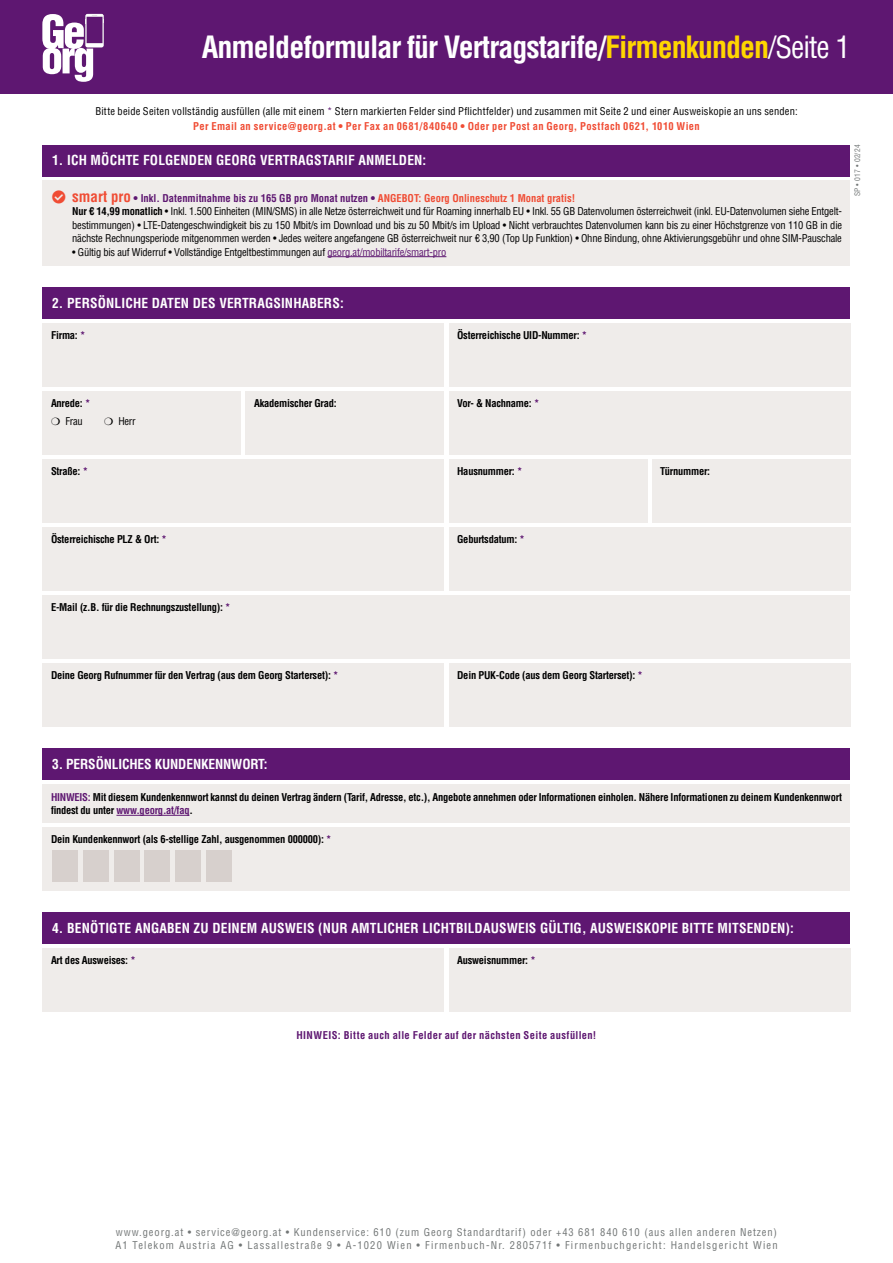
<style>
.page{position:relative;width:893px;height:1263px;background:#fff}
.page>*{position:absolute;margin:0;border:0;box-sizing:border-box;transform-origin:0 0}
.t1{font:700 condensed 30px "Helvetica LT Pro";letter-spacing:-.035em;color:#fff}
.Body_Text{font:700 condensed 13.5px "Helvetica LT Pro";letter-spacing:.01em;color:#fff}
.Body_Text-2{font:700 condensed 13.5px "Helvetica LT Pro";letter-spacing:-.01em;color:#fff}
.Body_Text-3{font:condensed 10.5px/13.5px "Helvetica LT Pro";letter-spacing:-.02em;color:#000;text-align:justify}
.Body_Text-4{font:700 condensed 10.5px/13.5px "Helvetica LT Pro";letter-spacing:-.02em;color:#000}
.t2{font:condensed 10.5px/13.5px "Helvetica LT Pro";letter-spacing:.115em;color:#727676}
.Body_Text-5{font:condensed 10.5px "Helvetica LT Pro";letter-spacing:.015em;color:#000}
.Body_Text-6{font:700 condensed 10.5px "Helvetica LT Pro";color:#5e1771}
.Body_Text-7{font:700 condensed 10.5px "Helvetica LT Pro";letter-spacing:.04em;color:#f04c34}
.Body_Text-8{font:700 condensed 10.5px "Helvetica LT Pro";letter-spacing:.035em;color:#5e1771}
.Body_Text-9{font:condensed 7.5px "Helvetica LT Pro";letter-spacing:.02em;color:#727676}
.s1{color:#ffd600}
.s2{font-weight:400}
.s3{color:#5e1771}
.s4{font-size:15px;color:#f04c34}
.s5{color:#f04c34}
.s6{font-weight:700}
</style>
<div class="page">
<div style="left:43px;top:145px;width:807px;height:31px;background:#5e1771"></div>
<div style="left:0;top:0;width:893px;height:94px;background:#5e1771"></div>
<div style="left:43px;top:287px;width:807px;height:32px;background:#5e1771"></div>
<div style="left:449px;top:391px;width:401px;height:64px;background:#efecea"></div>
<div style="left:43px;top:391px;width:198px;height:64px;background:#efecea"></div>
<div style="left:449px;top:527px;width:401px;height:64px;background:#efecea"></div>
<div style="left:43px;top:527px;width:401px;height:64px;background:#efecea"></div>
<div style="left:43px;top:459px;width:401px;height:64px;background:#efecea"></div>
<div style="left:449px;top:663px;width:401px;height:64px;background:#efecea"></div>
<div style="left:43px;top:663px;width:401px;height:64px;background:#efecea"></div>
<div style="left:246px;top:391px;width:198px;height:64px;background:#efecea"></div>
<div style="left:449px;top:459px;width:198px;height:64px;background:#efecea"></div>
<div style="left:652px;top:459px;width:198px;height:64px;background:#efecea"></div>
<svg style="left:42px;top:14px;width:62px;height:68px"></svg>
<div style="left:449px;top:323px;width:401px;height:64px;background:#efecea"></div>
<div style="left:43px;top:323px;width:401px;height:64px;background:#efecea"></div>
<div style="left:43px;top:748px;width:807px;height:32px;background:#5e1771"></div>
<div style="left:43px;top:827px;width:807px;height:64px;background:#efecea"></div>
<div style="left:52px;top:850px;width:26px;height:32px;background:#d7d0cd"></div>
<div style="left:43px;top:784px;width:807px;height:39px;background:#efecea"></div>
<hr style="left:116px;top:815px;width:73px;height:1px;background:#5e1771">
<div style="left:83px;top:850px;width:25px;height:32px;background:#d7d0cd"></div>
<div style="left:114px;top:850px;width:25px;height:32px;background:#d7d0cd"></div>
<div style="left:145px;top:850px;width:25px;height:32px;background:#d7d0cd"></div>
<div style="left:175px;top:850px;width:26px;height:32px;background:#d7d0cd"></div>
<div style="left:206px;top:850px;width:26px;height:32px;background:#d7d0cd"></div>
<div style="left:43px;top:181px;width:807px;height:85px;background:#efecea"></div>
<hr style="left:327px;top:256px;width:119px;height:1px;background:#5e1771">
<div style="left:43px;top:912px;width:807px;height:32px;background:#5e1771"></div>
<div style="left:449px;top:948px;width:401px;height:64px;background:#efecea"></div>
<div style="left:43px;top:948px;width:401px;height:64px;background:#efecea"></div>
<div style="left:43px;top:595px;width:807px;height:64px;background:#efecea"></div>
<p class="t1" style="left:202px;top:27px;width:650px">Anmeldeformular für Vertragstarife/<span class="s1">Firmenkunden</span><span class="s2">/Seite 1</span></p>
<p class="Body_Text-5" style="left:95px;top:105px;width:704px">Bitte beide Seiten vollständig ausfüllen (alle mit einem <span class="s3">*</span> Stern markierten Felder sind Pflichtfelder) und zusammen mit Seite 2 und einer Ausweiskopie an uns senden:</p>
<p class="Body_Text-7" style="left:193px;top:119px;width:508px">Per Email an service@georg.at • Per Fax an 0681/840640 • Oder per Post an Georg, Postfach 0621, 1010 Wien</p>
<p class="Body_Text" style="left:52px;top:151px;width:376px">1. ICH MÖCHTE FOLGENDEN GEORG VERTRAGSTARIF ANMELDEN:</p>
<p class="Body_Text-6" style="left:72px;top:191px;width:504px"><span class="s4">smart pro</span> • Inkl. Datenmitnahme bis zu 165 GB pro Monat nutzen • <span class="s5">ANGEBOT: Georg Onlineschutz 1 Monat gratis!</span></p>
<p class="Body_Text-3" style="left:72px;top:204px;width:771px"><span class="s6">Nur € 14,99 monatlich</span> • Inkl. 1.500 Einheiten (MIN/SMS) in alle Netze österreichweit und für Roaming innerhalb EU • Inkl. 55 GB Datenvolumen österreichweit (inkl. EU-Datenvolumen siehe Entgelt&shy;bestimmungen) • LTE-Datengeschwindigkeit bis zu 150 Mbit/s im Download und bis zu 50 Mbit/s im Upload • Nicht verbrauchtes Datenvolumen kann bis zu einer Höchstgrenze von 110 GB in die nächste Rechnungsperiode mitgenommen werden • Jedes weitere angefangene GB österreichweit nur € 3,90 (Top Up Funktion) • Ohne Bindung, ohne Aktivierungsgebühr und ohne SIM-Pauschale</p>
<p class="Body_Text-3" style="left:72px;top:245px;width:376px">• Gültig bis auf Widerruf • Vollständige Entgeltbestimmungen auf <span class="s3">georg.at/mobiltarife/smart-pro</span></p>
<p class="Body_Text-9" style="left:853px;top:196px;width:53px;rotate:-90deg">SP • 017 • 02/24</p>
<p class="Body_Text" style="left:52px;top:294px;width:293px">2. PERSÖNLICHE DATEN DES VERTRAGSINHABERS:</p>
<p class="Body_Text-4" style="left:51px;top:328px;width:36px">Firma: <span class="s3">*</span></p>
<p class="Body_Text-4" style="left:457px;top:328px;width:132px">Österreichische UID-Nummer: <span class="s3">*</span></p>
<p class="Body_Text-4" style="left:51px;top:396px;width:41px">Anrede: <span class="s3">*</span></p>
<p class="Body_Text-4" style="left:457px;top:396px;width:84px">Vor- &amp; Nachname: <span class="s3">*</span></p>
<p class="Body_Text-3" style="left:51px;top:415px;width:33px">❍ Frau</p>
<p class="Body_Text-3" style="left:104px;top:415px;width:33px">❍ Herr</p>
<p class="Body_Text-4" style="left:254px;top:396px;width:84px">Akademischer Grad:</p>
<p class="Body_Text-4" style="left:51px;top:464px;width:38px">Straße: <span class="s3">*</span></p>
<p class="Body_Text-4" style="left:457px;top:464px;width:67px">Hausnummer: <span class="s3">*</span></p>
<p class="Body_Text-4" style="left:660px;top:464px;width:52px">Türnummer:</p>
<p class="Body_Text-4" style="left:51px;top:532px;width:117px">Österreichische PLZ &amp; Ort: <span class="s3">*</span></p>
<p class="Body_Text-4" style="left:457px;top:532px;width:69px">Geburtsdatum: <span class="s3">*</span></p>
<p class="Body_Text-4" style="left:51px;top:600px;width:181px">E-Mail (z.B. für die Rechnungszustellung): <span class="s3">*</span></p>
<p class="Body_Text-4" style="left:51px;top:669px;width:289px">Deine Georg Rufnummer für den Vertrag (aus dem Georg Starterset): <span class="s3">*</span></p>
<p class="Body_Text-4" style="left:457px;top:669px;width:187px">Dein PUK-Code (aus dem Georg Starterset): <span class="s3">*</span></p>
<p class="Body_Text-2" style="left:52px;top:755px;width:217px">3. PERSÖNLICHES KUNDENKENNWORT:</p>
<p class="Body_Text-4" style="left:51px;top:790px;width:792px"><span class="s3">HINWEIS:</span> Mit diesem Kundenkennwort kannst du deinen Vertrag ändern (Tarif, Adresse, etc.), Angebote annehmen oder Informationen einholen. Nähere Informationen zu deinem Kundenkennwort findest du unter <span class="s3">www.georg.at/faq</span>.</p>
<p class="Body_Text-4" style="left:51px;top:832px;width:282px">Dein Kundenkennwort (als 6-stellige Zahl, ausgenommen 000000): <span class="s3">*</span></p>
<p class="Body_Text" style="left:52px;top:919px;width:743px">4. BENÖTIGTE ANGABEN ZU DEINEM AUSWEIS (NUR AMTLICHER LICHTBILDAUSWEIS GÜLTIG, AUSWEISKOPIE BITTE MITSENDEN):</p>
<p class="Body_Text-4" style="left:51px;top:953px;width:86px">Art des Ausweises: <span class="s3">*</span></p>
<p class="Body_Text-4" style="left:457px;top:953px;width:80px">Ausweisnummer: <span class="s3">*</span></p>
<p class="Body_Text-8" style="left:296px;top:1028px;width:301px">HINWEIS: Bitte auch alle Felder auf der nächsten Seite ausfüllen!</p>
<p class="t2" style="left:115px;top:1225px;width:664px">www.georg.at • service@georg.at • Kundenservice: 610 (zum Georg Standardtarif) oder +43 681 840 610 (aus allen anderen Netzen)<br>A1 Telekom Austria AG • Lassallestraße 9 • A-1020 Wien • Firmenbuch-Nr. 280571f • Firmenbuchgericht: Handelsgericht Wien</p>
</div>
